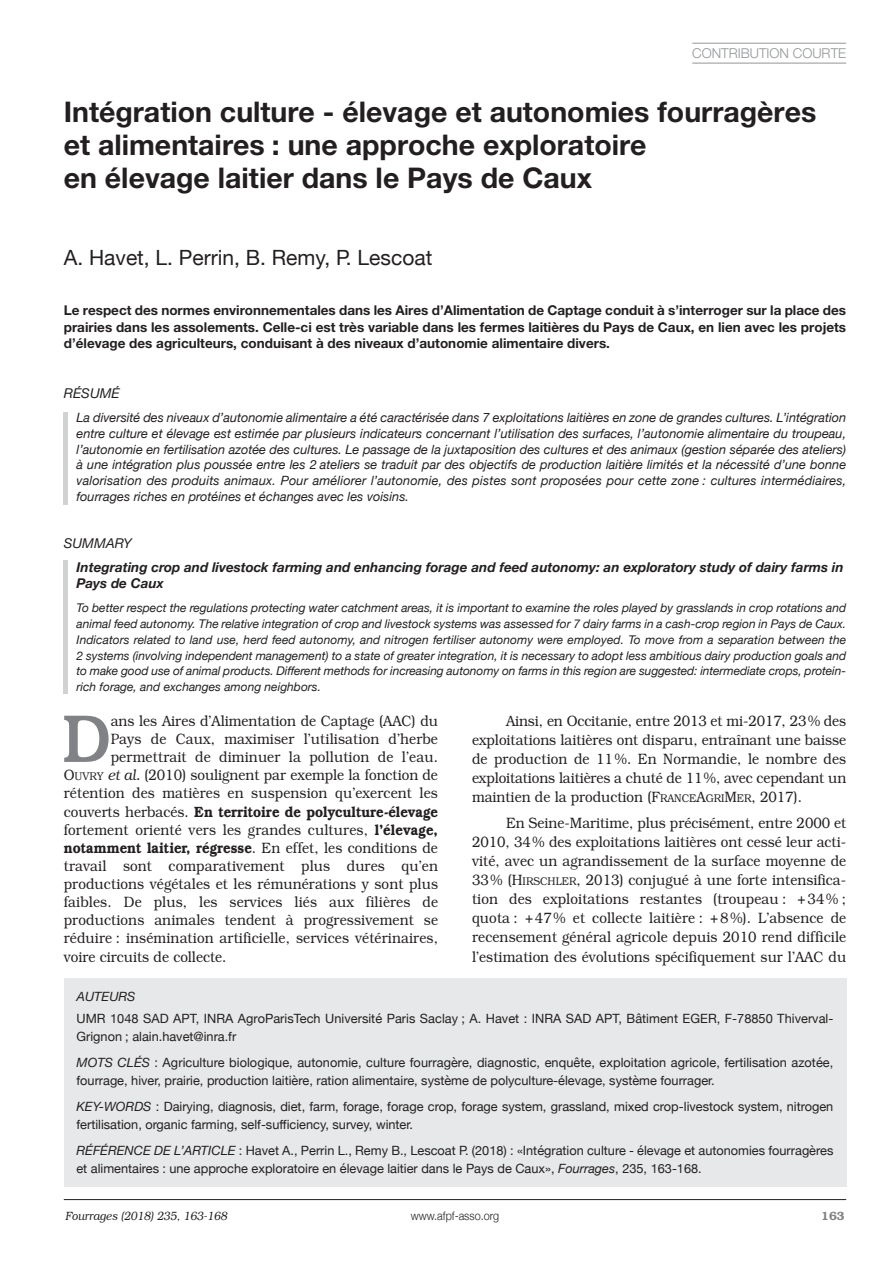
<style>
.page{position:relative;width:893px;height:1263px;background:#fff}
.page>*{position:absolute;margin:0;border:0;box-sizing:border-box;transform-origin:0 0}
.t1{font:500 68.55px "Bookman IT Cby BT";color:#808285;scale:.9 1}
.t2{font:700 28.5px/33px "Helvetica Neue";color:#231f20}
.t3{font:21px "Helvetica Neue";color:#231f20}
.t4{font:300 15px/19px "Bookman";letter-spacing:.01em;color:#231f20;text-align:justify;scale:.9 1}
.t5{font:600 15px "Bookman IT Cby BT";color:#231f20;scale:.9 1}
.t6{font:700 13.5px/16.5px "Helvetica Neue";color:#231f20;text-align:justify}
.t7{font:italic 700 13.5px/24.3px "Helvetica Neue";color:#231f20}
.t8{font:300 13.5px "Helvetica Neue";color:#939598}
.t9{font:italic 13.5px "Helvetica Neue";color:#231f20}
.t10{font:12.75px/26.4px "Helvetica Neue";color:#231f20}
.t11{font:italic 12.75px/15.8px "Helvetica Neue";color:#231f20;text-align:justify}
.t12{font:italic 12px/15.8px "Helvetica Neue";color:#231f20;text-align:justify}
.t13{font:italic 300 12px "Bookman";color:#231f20;scale:.9 1}
.t14{font:300 12px "Helvetica Neue";color:#231f20;scale:.9 1}
.t15{font:600 12px "Bookman IT Cby BT";color:#808285}
.s1{font-weight:400}
.s2{font-size:11.25px}
.s3{font-style:italic}
.s4{font-family:"Bookman";font-weight:300}
.s5{font-family:"Bookman IT Cby BT";font-weight:600}
</style>
<div class="page">
<hr style="left:64px;top:1199px;width:782px;height:1px;background:#231f20">
<div style="left:64px;top:978px;width:782px;height:208px;background:#e7e8e9"></div>
<hr style="left:64px;top:412px;width:4px;height:92px;background:#d1d2d4">
<hr style="left:64px;top:561px;width:4px;height:133px;background:#d1d2d4">
<hr style="left:692px;top:43px;width:154px;height:1px;background:#939598">
<hr style="left:692px;top:63px;width:154px;height:1px;background:#939598">
<p class="t8" style="left:692px;top:45px;width:155px">CONTRIBUTION COURTE</p>
<p class="t2" style="left:64px;top:98px;width:754px">Intégration culture - élevage et autonomies fourragères et alimentaires : une approche exploratoire<br>en élevage laitier dans le Pays de Caux</p>
<p class="t3" style="left:64px;top:245px;width:370px">A. Havet, L. Perrin, B. Remy, P. Lescoat</p>
<p class="t6" style="left:64px;top:303px;width:784px">Le respect des normes environnementales dans les Aires d’Alimentation de Captage conduit à s’interroger sur la place des prairies dans les assolements. Celle-ci est très variable dans les fermes laitières du Pays de Caux, en lien avec les projets d’élevage des agriculteurs, conduisant à des niveaux d’autonomie alimentaire divers.</p>
<p class="t9" style="left:64px;top:385px;width:57px">RÉSUMÉ</p>
<p class="t11" style="left:77px;top:409px;width:771px">La diversité des niveaux d’autonomie alimentaire a été caractérisée dans 7 exploitations laitières en zone de grandes cultures. L’intégration entre culture et élevage est estimée par plusieurs indicateurs concernant l’utilisation des surfaces, l’autonomie alimentaire du troupeau, l’autonomie en fertilisation azotée des cultures. Le passage de la juxtaposition des cultures et des animaux (gestion séparée des ateliers) à une intégration plus poussée entre les 2 ateliers se traduit par des objectifs de production laitière limités et la nécessité d’une bonne valorisation des produits animaux. Pour améliorer l’autonomie, des pistes sont proposées pour cette zone : cultures intermédiaires, fourrages riches en protéines et échanges avec les voisins.</p>
<p class="t7" style="left:77px;top:531px;width:769px;text-indent:-13px"><span class="s1">SUMMARY<br></span>Integrating crop and livestock farming and enhancing forage and feed autonomy: an exploratory study of dairy farms in</p>
<p class="t7" style="left:77px;top:571px;width:89px">Pays de Caux</p>
<p class="t12" style="left:77px;top:600px;width:771px">To better respect the regulations protecting water catchment areas, it is important to examine the roles played by grasslands in crop rotations and animal feed autonomy. The relative integration of crop and livestock systems was assessed for 7 dairy farms in a cash-crop region in Pays de Caux.<br>Indicators related to land use, herd feed autonomy, and nitrogen fertiliser autonomy were employed. To move from a separation between the 2 systems (involving independent management) to a state of greater integration, it is necessary to adopt less ambitious dairy production goals and to make good use of animal products. Different methods for increasing autonomy on farms in this region are suggested: intermediate crops, protein&shy;rich forage, and exchanges among neighbors.</p>
<p class="t1" style="left:62px;top:714px;width:55px">D</p>
<p class="t4" style="left:111px;top:711px;width:365px">ans les Aires d’Alimentation de Captage (AAC) du</p>
<p class="t4" style="left:111px;top:729px;width:365px">Pays de Caux, maximiser l’utilisation d’herbe</p>
<p class="t4" style="left:111px;top:747px;width:365px">permettrait de diminuer la pollution de l’eau.</p>
<p class="t4" style="left:64px;top:765px;width:417px">O<span class="s2">UVRY</span> <span class="s3">et al.</span> (2010) soulignent par exemple la fonction de</p>
<p class="t4" style="left:64px;top:784px;width:417px">rétention des matières en suspension qu’exercent les</p>
<p class="t5" style="left:64px;top:806px;width:417px"><span class="s4">couverts herbacés.</span> En territoire de polyculture-élevage</p>
<p class="t4" style="left:64px;top:820px;width:417px">fortement orienté vers les grandes cultures, <span class="s5">l’élevage,</span></p>
<p class="t5" style="left:64px;top:842px;width:417px">notamment laitier, régresse<span class="s4">. En effet, les conditions de</span></p>
<p class="t4" style="left:64px;top:856px;width:417px">travail sont comparativement plus dures qu’en</p>
<p class="t4" style="left:64px;top:874px;width:417px">productions végétales et les rémunérations y sont plus</p>
<p class="t4" style="left:64px;top:892px;width:417px">faibles. De plus, les services liés aux filières de</p>
<p class="t4" style="left:64px;top:910px;width:417px">productions animales tendent à progressivement se</p>
<p class="t4" style="left:64px;top:929px;width:417px">réduire : insémination artificielle, services vétérinaires,</p>
<p class="t4" style="left:64px;top:947px;width:182px">voire circuits de collecte.</p>
<p class="t4" style="left:472px;top:711px;width:417px;text-indent:34px">Ainsi, en Occitanie, entre 2013 et mi-2017, 23% des exploitations laitières ont disparu, entraînant une baisse de production de 11%. En Normandie, le nombre des exploitations laitières a chuté de 11%, avec cependant un maintien de la production (F<span class="s2">RANCE</span>A<span class="s2">GRI</span>M<span class="s2">ER</span>, 2017).</p>
<p class="t4" style="left:472px;top:813px;width:417px;text-indent:34px">En Seine-Maritime, plus précisément, entre 2000 et 2010, 34% des exploitations laitières ont cessé leur acti&shy;vité, avec un agrandissement de la surface moyenne de 33% (H<span class="s2">IRSCHLER</span>, 2013) conjugué à une forte intensifica&shy;tion des exploitations restantes (troupeau : +34% ; quota : +47% et collecte laitière : +8%). L’absence de recensement général agricole depuis 2010 rend difficile l’estimation des évolutions spécifiquement sur l’AAC du</p>
<p class="t10" style="left:77px;top:985px;width:758px;line-height:22px"><span class="s3">AUTEURS<br></span>UMR 1048 SAD APT, INRA AgroParisTech Université Paris Saclay ; A. Havet : INRA SAD APT, Bâtiment EGER, F-78850 Thiverval-</p>
<p class="t10" style="left:77px;top:1023px;width:758px">Grignon ; alain.havet@inra.fr<br><span class="s3">MOTS CLÉS</span> : Agriculture biologique, autonomie, culture fourragère, diagnostic, enquête, exploitation agricole, fertilisation azotée,</p>
<p class="t10" style="left:76px;top:1067px;width:758px">fourrage, hiver, prairie, production laitière, ration alimentaire, système de polyculture-élevage, système fourrager.<br><span class="s3">KEY-WORDS</span> : Dairying, diagnosis, diet, farm, forage, forage crop, forage system, grassland, mixed crop-livestock system, nitrogen</p>
<p class="t10" style="left:76px;top:1111px;width:758px">fertilisation, organic farming, self-sufficiency, survey, winter.<br><span class="s3">RÉFÉRENCE DE L’ARTICLE</span> : Havet A., Perrin L., Remy B., Lescoat P. (2018) : «Intégration culture - élevage et autonomies fourragères</p>
<p class="t10" style="left:76px;top:1155px;width:627px">et alimentaires : une approche exploratoire en élevage laitier dans le Pays de Caux», <span class="s3">Fourrages</span>, 235, 163-168.</p>
<p class="t13" style="left:65px;top:1209px;width:181px">Fourrages (2018) 235, 163-168</p>
<p class="t14" style="left:411px;top:1209px;width:100px">WWW.AFPF-ASSO.ORG</p>
<p class="t15" style="left:821px;top:1212px;width:25px">163</p>
</div>
